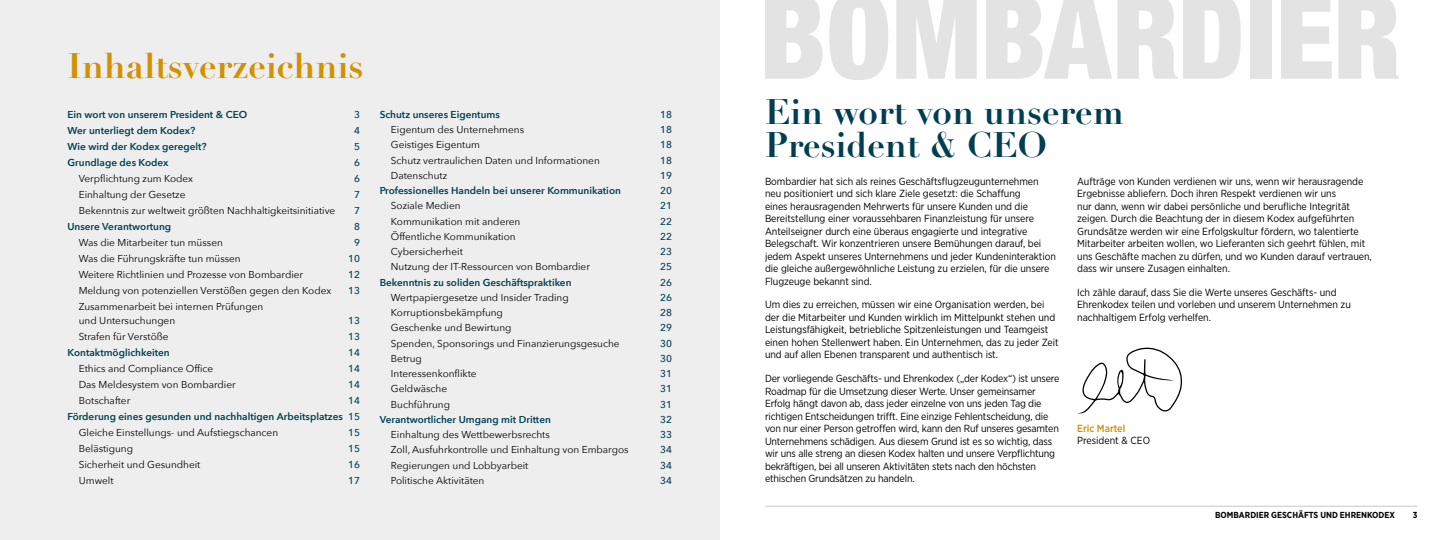
<style>
.page{position:relative;width:1440px;height:540px;background:#fff}
.page>*{position:absolute;margin:0;border:0;box-sizing:border-box;transform-origin:0 0}
.t1{font:700 35px/32.5px "Didot LH";color:#003e52}
.t2{font:700 35px "Didot LH";color:#d39000}
.t3{font:10.25px/12.5px "Gotham Narrow";letter-spacing:-.005em;color:#000}
.t4{font:500 10.25px "Gotham Narrow";color:#d39000}
.t5{font:10px/13.5px "Avenir Next";color:#000}
.t6{font:600 10px "Avenir Next";color:#003e52}
.t7{font:500 10px "Avenir Next";color:#003e52}
.t8{font:700 8.75px "Gotham Narrow";color:#000}
.s1{font-weight:500}
</style>
<div class="page">
<div style="left:0;top:0;width:720px;height:540px;background:#eee"></div>
<svg style="left:765px;top:0;width:58px;height:79px"></svg>
<svg style="left:829px;top:0;width:59px;height:80px"></svg>
<svg style="left:896px;top:0;width:81px;height:79px"></svg>
<svg style="left:986px;top:0;width:255px;height:79px"></svg>
<div style="left:1250px;top:0;width:22px;height:79px;background:#e3e3e3"></div>
<svg style="left:1281px;top:0;width:51px;height:79px"></svg>
<svg style="left:1339px;top:0;width:60px;height:79px"></svg>
<svg style="left:1079px;top:348px;width:104px;height:65px"></svg>
<hr style="left:765px;top:506px;width:653px;height:1px;background:#c8c8c8">
<h1 class="t2" style="left:68px;top:44px;width:297px">Inhaltsverzeichnis</h1>
<p class="t6" style="left:68px;top:106px;width:181px">Ein wort von unserem President &amp; CEO</p>
<p class="t7" style="left:354px;top:106px;width:7px">3</p>
<p class="t6" style="left:68px;top:122px;width:130px">Wer unterliegt dem Kodex?</p>
<p class="t7" style="left:354px;top:122px;width:7px">4</p>
<p class="t6" style="left:68px;top:138px;width:141px">Wie wird der Kodex geregelt?</p>
<p class="t7" style="left:354px;top:138px;width:7px">5</p>
<p class="t6" style="left:68px;top:154px;width:103px">Grundlage des Kodex</p>
<p class="t7" style="left:354px;top:154px;width:7px">6</p>
<p class="t5" style="left:79px;top:171px;width:116px">Verpflichtung zum Kodex</p>
<p class="t7" style="left:354px;top:170px;width:7px">6</p>
<p class="t5" style="left:79px;top:187px;width:108px">Einhaltung der Gesetze</p>
<p class="t7" style="left:354px;top:186px;width:7px">7</p>
<p class="t5" style="left:79px;top:203px;width:258px">Bekenntnis zur weltweit größten Nachhaltigkeitsinitiative</p>
<p class="t7" style="left:354px;top:202px;width:7px">7</p>
<p class="t6" style="left:68px;top:218px;width:105px">Unsere Verantwortung</p>
<p class="t7" style="left:354px;top:218px;width:7px">8</p>
<p class="t5" style="left:79px;top:235px;width:146px">Was die Mitarbeiter tun müssen</p>
<p class="t7" style="left:354px;top:234px;width:7px">9</p>
<p class="t5" style="left:79px;top:251px;width:164px">Was die Führungskräfte tun müssen</p>
<p class="t7" style="left:348px;top:250px;width:13px">10</p>
<p class="t5" style="left:79px;top:267px;width:226px">Weitere Richtlinien und Prozesse von Bombardier</p>
<p class="t7" style="left:348px;top:266px;width:13px">12</p>
<p class="t5" style="left:79px;top:283px;width:254px">Meldung von potenziellen Verstößen gegen den Kodex</p>
<p class="t7" style="left:348px;top:282px;width:13px">13</p>
<p class="t5" style="left:79px;top:299px;width:186px">Zusammenarbeit bei internen Prüfungen und Untersuchungen</p>
<p class="t7" style="left:348px;top:312px;width:13px">13</p>
<p class="t5" style="left:79px;top:329px;width:91px">Strafen für Verstöße</p>
<p class="t7" style="left:348px;top:328px;width:13px">13</p>
<p class="t6" style="left:68px;top:344px;width:104px">Kontaktmöglichkeiten</p>
<p class="t7" style="left:348px;top:344px;width:13px">14</p>
<p class="t5" style="left:79px;top:361px;width:136px">Ethics and Compliance Office</p>
<p class="t7" style="left:348px;top:360px;width:13px">14</p>
<p class="t5" style="left:79px;top:377px;width:158px">Das Meldesystem von Bombardier</p>
<p class="t7" style="left:348px;top:376px;width:13px">14</p>
<p class="t5" style="left:79px;top:393px;width:53px">Botschafter</p>
<p class="t7" style="left:348px;top:392px;width:13px">14</p>
<p class="t6" style="left:68px;top:408px;width:294px">Förderung eines gesunden und nachhaltigen Arbeitsplatzes <span class="s1">15</span></p>
<p class="t5" style="left:79px;top:425px;width:201px">Gleiche Einstellungs- und Aufstiegschancen</p>
<p class="t7" style="left:348px;top:424px;width:13px">15</p>
<p class="t5" style="left:79px;top:441px;width:56px">Belästigung</p>
<p class="t7" style="left:348px;top:440px;width:13px">15</p>
<p class="t5" style="left:79px;top:457px;width:123px">Sicherheit und Gesundheit</p>
<p class="t7" style="left:348px;top:456px;width:13px">16</p>
<p class="t5" style="left:79px;top:473px;width:36px">Umwelt</p>
<p class="t7" style="left:348px;top:472px;width:13px">17</p>
<p class="t6" style="left:380px;top:106px;width:122px">Schutz unseres Eigentums</p>
<p class="t7" style="left:660px;top:106px;width:13px">18</p>
<p class="t5" style="left:391px;top:123px;width:135px">Eigentum des Unternehmens</p>
<p class="t7" style="left:660px;top:121px;width:13px">18</p>
<p class="t5" style="left:391px;top:138px;width:91px">Geistiges Eigentum</p>
<p class="t7" style="left:660px;top:136px;width:13px">18</p>
<p class="t5" style="left:391px;top:153px;width:210px">Schutz vertraulichen Daten und Informationen</p>
<p class="t7" style="left:660px;top:152px;width:13px">18</p>
<p class="t5" style="left:391px;top:168px;width:58px">Datenschutz</p>
<p class="t7" style="left:660px;top:167px;width:13px">19</p>
<p class="t6" style="left:380px;top:182px;width:243px">Professionelles Handeln bei unserer Kommunikation</p>
<p class="t7" style="left:660px;top:182px;width:13px">20</p>
<p class="t5" style="left:391px;top:199px;width:71px">Soziale Medien</p>
<p class="t7" style="left:660px;top:197px;width:13px">21</p>
<p class="t5" style="left:391px;top:214px;width:131px">Kommunikation mit anderen</p>
<p class="t7" style="left:660px;top:213px;width:13px">22</p>
<p class="t5" style="left:391px;top:229px;width:126px">Öffentliche Kommunikation</p>
<p class="t7" style="left:660px;top:228px;width:13px">22</p>
<p class="t5" style="left:391px;top:245px;width:73px">Cybersicherheit</p>
<p class="t7" style="left:660px;top:243px;width:13px">23</p>
<p class="t5" style="left:391px;top:260px;width:201px">Nutzung der IT-Ressourcen von Bombardier</p>
<p class="t7" style="left:660px;top:258px;width:13px">25</p>
<p class="t6" style="left:380px;top:274px;width:193px">Bekenntnis zu soliden Geschäftspraktiken</p>
<p class="t7" style="left:660px;top:274px;width:13px">26</p>
<p class="t5" style="left:391px;top:290px;width:179px">Wertpapiergesetze und Insider Trading</p>
<p class="t7" style="left:660px;top:289px;width:13px">26</p>
<p class="t5" style="left:391px;top:306px;width:114px">Korruptionsbekämpfung</p>
<p class="t7" style="left:660px;top:304px;width:13px">28</p>
<p class="t5" style="left:391px;top:321px;width:122px">Geschenke und Bewirtung</p>
<p class="t7" style="left:660px;top:319px;width:13px">29</p>
<p class="t5" style="left:391px;top:336px;width:230px">Spenden, Sponsorings und Finanzierungsgesuche</p>
<p class="t7" style="left:660px;top:335px;width:13px">30</p>
<p class="t5" style="left:391px;top:351px;width:32px">Betrug</p>
<p class="t7" style="left:660px;top:350px;width:13px">30</p>
<p class="t5" style="left:391px;top:367px;width:87px">Interessenkonflikte</p>
<p class="t7" style="left:660px;top:365px;width:13px">31</p>
<p class="t5" style="left:391px;top:382px;width:58px">Geldwäsche</p>
<p class="t7" style="left:660px;top:380px;width:13px">31</p>
<p class="t5" style="left:391px;top:397px;width:61px">Buchführung</p>
<p class="t7" style="left:660px;top:396px;width:13px">31</p>
<p class="t6" style="left:380px;top:411px;width:173px">Verantwortlicher Umgang mit Dritten</p>
<p class="t7" style="left:660px;top:411px;width:13px">32</p>
<p class="t5" style="left:391px;top:428px;width:160px">Einhaltung des Wettbewerbsrechts</p>
<p class="t7" style="left:660px;top:426px;width:13px">33</p>
<p class="t5" style="left:391px;top:443px;width:239px">Zoll, Ausfuhrkontrolle und Einhaltung von Embargos</p>
<p class="t7" style="left:660px;top:441px;width:13px">34</p>
<p class="t5" style="left:391px;top:458px;width:139px">Regierungen und Lobbyarbeit</p>
<p class="t7" style="left:660px;top:457px;width:13px">34</p>
<p class="t5" style="left:391px;top:473px;width:95px">Politische Aktivitäten</p>
<p class="t7" style="left:660px;top:472px;width:13px">34</p>
<h1 class="t1" style="left:765px;top:96px;width:360px">Ein wort von unserem<br>President &amp; CEO</h1>
<p class="t3" style="left:765px;top:175px;width:292px">Bombardier hat sich als reines Geschäftsflugzeugunternehmen neu positioniert und sich klare Ziele gesetzt: die Schaffung<br>eines herausragenden Mehrwerts für unsere Kunden und die Bereitstellung einer voraussehbaren Finanzleistung für unsere Anteilseigner durch eine überaus engagierte und integrative Belegschaft. Wir konzentrieren unsere Bemühungen darauf, bei jedem Aspekt unseres Unternehmens und jeder Kundeninteraktion die gleiche außergewöhnliche Leistung zu erzielen, für die unsere Flugzeuge bekannt sind.</p>
<p class="t3" style="left:765px;top:298px;width:295px">Um dies zu erreichen, müssen wir eine Organisation werden, bei der die Mitarbeiter und Kunden wirklich im Mittelpunkt stehen und Leistungsfähigkeit, betriebliche Spitzenleistungen und Teamgeist einen hohen Stellenwert haben. Ein Unternehmen, das zu jeder Zeit und auf allen Ebenen transparent und authentisch ist.</p>
<p class="t3" style="left:765px;top:372px;width:296px">Der vorliegende Geschäfts- und Ehrenkodex („der Kodex“) ist unsere Roadmap für die Umsetzung dieser Werte. Unser gemeinsamer Erfolg hängt davon ab, dass jeder einzelne von uns jeden Tag die richtigen Entscheidungen trifft. Eine einzige Fehlentscheidung, die von nur einer Person getroffen wird, kann den Ruf unseres gesamten Unternehmens schädigen. Aus diesem Grund ist es so wichtig, dass wir uns alle streng an diesen Kodex halten und unsere Verpflichtung bekräftigen, bei all unseren Aktivitäten stets nach den höchsten ethischen Grundsätzen zu handeln.</p>
<p class="t3" style="left:1077px;top:175px;width:296px">Aufträge von Kunden verdienen wir uns, wenn wir herausragende Ergebnisse abliefern. Doch ihren Respekt verdienen wir uns<br>nur dann, wenn wir dabei persönliche und berufliche Integrität zeigen. Durch die Beachtung der in diesem Kodex aufgeführten Grundsätze werden wir eine Erfolgskultur fördern, wo talentierte Mitarbeiter arbeiten wollen, wo Lieferanten sich geehrt fühlen, mit uns Geschäfte machen zu dürfen, und wo Kunden darauf vertrauen, dass wir unsere Zusagen einhalten.</p>
<p class="t3" style="left:1077px;top:286px;width:275px">Ich zähle darauf, dass Sie die Werte unseres Geschäfts- und<br>Ehrenkodex teilen und vorleben und unserem Unternehmen zu nachhaltigem Erfolg verhelfen.</p>
<p class="t4" style="left:1077px;top:422px;width:50px">Eric Martel</p>
<p class="t3" style="left:1077px;top:434px;width:74px">President &amp; CEO</p>
<p class="t8" style="left:1215px;top:509px;width:181px">BOMBARDIER GESCHÄFTS UND EHRENKODEX</p>
<p class="t8" style="left:1413px;top:509px;width:6px">3</p>
</div>
